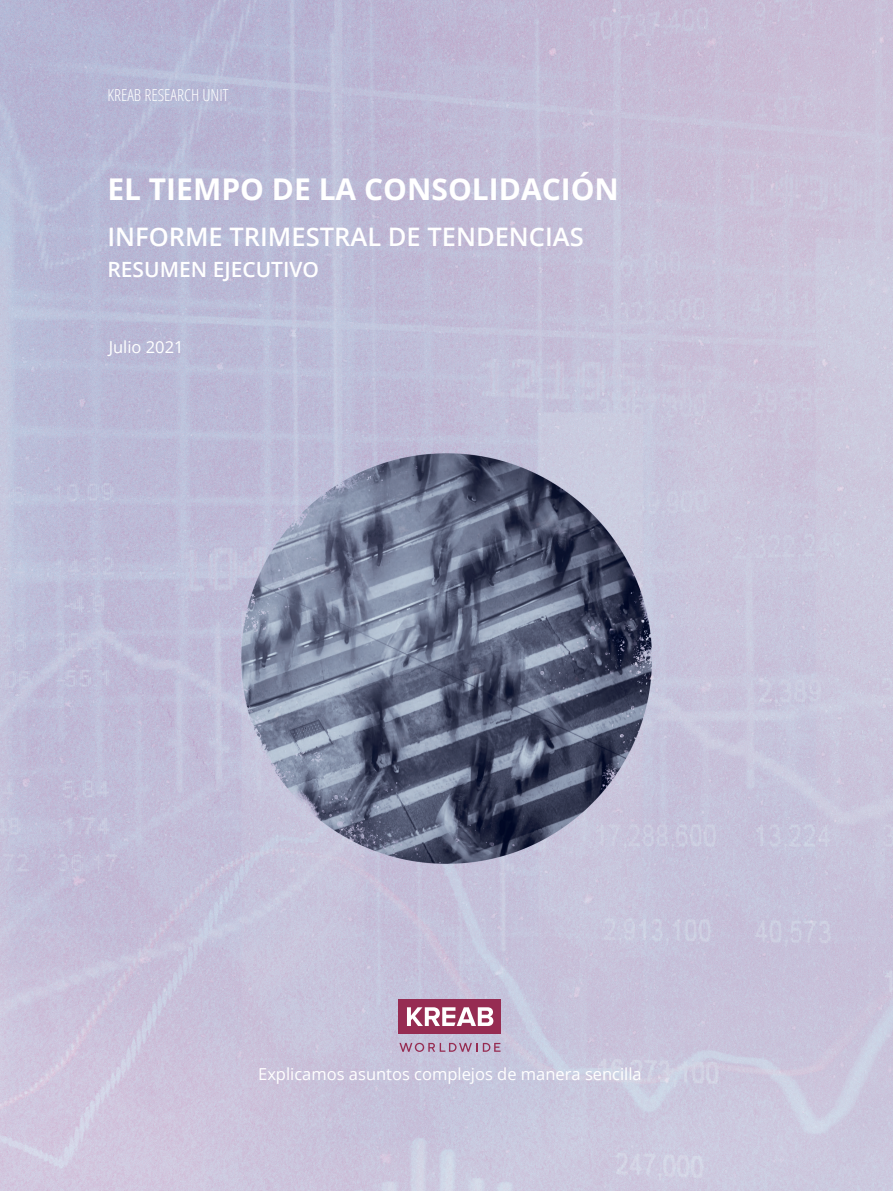
<style>
.page{position:relative;width:893px;height:1191px;background:#fff}
.page>*{position:absolute;margin:0;border:0;box-sizing:border-box;transform-origin:0 0}
.t1{font:700 30px "Open Sans";color:#fff}
.t2{font:600 25.5px "Open Sans";color:#fff}
.t3{font:600 21px "Open Sans";color:#fff}
.t4{font:16.5px "Open Sans";color:#fff}
.t5{font:300 16.5px "Open Sans Condensed";color:#fff}
</style>
<div class="page">
<img style="left:0;top:0;width:893px;height:1191px">
<div style="left:399px;top:999px;width:102px;height:35px;background:#962c52"></div>
<svg style="left:407px;top:1007px;width:86px;height:19px"></svg>
<svg style="left:399px;top:1042px;width:102px;height:10px"></svg>
<p class="t5" style="left:107px;top:84px;width:123px">KREAB RESEARCH UNIT</p>
<p class="t1" style="left:107px;top:168px;width:513px">EL TIEMPO DE LA CONSOLIDACIÓN</p>
<p class="t2" style="left:107px;top:219px;width:478px">INFORME TRIMESTRAL DE TENDENCIAS</p>
<p class="t3" style="left:107px;top:255px;width:213px">RESUMEN EJECUTIVO</p>
<p class="t4" style="left:109px;top:336px;width:76px">Julio 2021</p>
<p class="t4" style="left:258px;top:1063px;width:385px">Explicamos asuntos complejos de manera sencilla</p>
</div>
